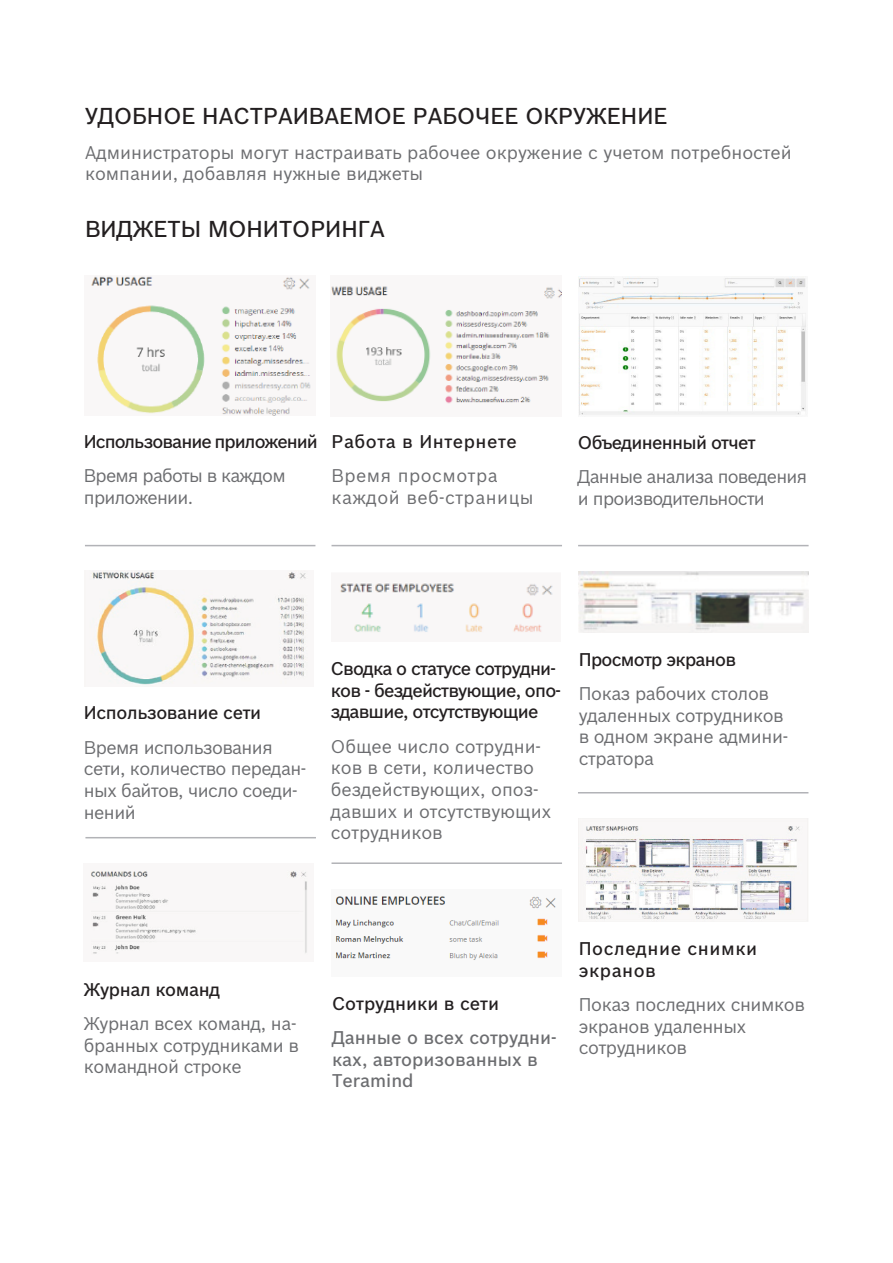
<style>
.page{position:relative;width:893px;height:1263px;background:#fff}
.page>*{position:absolute;margin:0;border:0;box-sizing:border-box;transform-origin:0 0}
.t1{font:500 22.5px "Bosch Sans";color:#231f20}
.t2{font:18px/21.6px "Bosch Sans";letter-spacing:-.02em;color:#6c6d70}
.t3{font:18px/21.6px "Bosch Sans";color:#6c6d70}
.t4{font:500 18px/21.6px "Bosch Sans";letter-spacing:-.04em;color:#231f20}
.t5{font:18px/21.6px "Bosch Sans";letter-spacing:-.04em;color:#6c6d70}
.t6{font:500 18px/21.6px "Bosch Sans";color:#6c6d70}
.t7{font:500 18px/21.6px "Bosch Sans";letter-spacing:.03em;color:#231f20}
.t8{font:18px/21.6px "Bosch Sans";letter-spacing:.03em;color:#6c6d70}
.t9{font:500 18px "Bosch Sans";letter-spacing:-.02em;color:#231f20}
.t10{font:500 18px "Bosch Sans";color:#231f20}
</style>
<div class="page">
<img style="left:578px;top:277px;width:228px;height:138px">
<img style="left:335px;top:896px;width:221px;height:64px">
<hr style="left:578px;top:792px;width:230px;height:1px;background:#b2b3b7">
<hr style="left:331px;top:862px;width:231px;height:2px;background:#b2b3b7">
<hr style="left:85px;top:837px;width:231px;height:1px;background:#b2b3b7">
<hr style="left:578px;top:545px;width:231px;height:1px;background:#b2b3b7">
<hr style="left:331px;top:545px;width:231px;height:1px;background:#b2b3b7">
<hr style="left:85px;top:545px;width:230px;height:1px;background:#b2b3b7">
<img style="left:579px;top:819px;width:229px;height:103px">
<img style="left:91px;top:276px;width:220px;height:139px">
<img style="left:331px;top:286px;width:230px;height:118px">
<img style="left:90px;top:571px;width:218px;height:114px">
<img style="left:339px;top:583px;width:214px;height:50px">
<img style="left:579px;top:571px;width:229px;height:62px">
<img style="left:90px;top:870px;width:218px;height:84px">
<p class="t1" style="left:85px;top:102px;width:584px">УДОБНОЕ НАСТРАИВАЕМОЕ РАБОЧЕЕ ОКРУЖЕНИЕ</p>
<p class="t3" style="left:85px;top:141px;width:708px">Администраторы могут настраивать рабочее окружение с учетом потребностей компании, добавляя нужные виджеты</p>
<p class="t1" style="left:85px;top:215px;width:301px">ВИДЖЕТЫ МОНИТОРИНГА</p>
<p class="t4" style="left:84px;top:431px;width:235px">Использование приложений</p>
<p class="t5" style="left:84px;top:465px;width:203px">Время работы в каждом приложении.</p>
<p class="t7" style="left:331px;top:431px;width:187px">Работа в Интернете</p>
<p class="t8" style="left:331px;top:465px;width:204px">Время просмотра каждой веб-страницы</p>
<p class="t4" style="left:578px;top:432px;width:179px">Объединенный отчет</p>
<p class="t5" style="left:578px;top:466px;width:231px">Данные анализа поведения и производительности</p>
<p class="t9" style="left:84px;top:702px;width:179px">Использование сети</p>
<p class="t2" style="left:84px;top:736px;width:224px">Время использования сети, количество передан&shy;ных байтов, число соеди&shy;нений</p>
<p class="t4" style="left:331px;top:658px;width:232px">Сводка о статусе сотрудни&shy;ков - бездействующие, опо&shy;здавшие, отсутствующие</p>
<p class="t3" style="left:331px;top:735px;width:222px">Общее число сотрудни&shy;ков в сети, количество бездействующих, опоз&shy;давших и отсутствующих сотрудников</p>
<p class="t4" style="left:579px;top:648px;width:159px">Просмотр экранов</p>
<p class="t2" style="left:579px;top:683px;width:211px">Показ рабочих столов удаленных сотрудников в одном экране админи&shy;стратора</p>
<p class="t9" style="left:84px;top:978px;width:138px">Журнал команд</p>
<p class="t2" style="left:84px;top:1013px;width:217px">Журнал всех команд, на&shy;бранных сотрудниками в командной строке</p>
<p class="t10" style="left:332px;top:992px;width:168px">Сотрудники в сети</p>
<p class="t6" style="left:332px;top:1027px;width:226px">Данные о всех сотрудни&shy;ках, авторизованных в<br>Teramind</p>
<p class="t7" style="left:579px;top:938px;width:180px">Последние снимки экранов</p>
<p class="t2" style="left:579px;top:993px;width:227px">Показ последних снимков экранов удаленных сотрудников</p>
</div>
